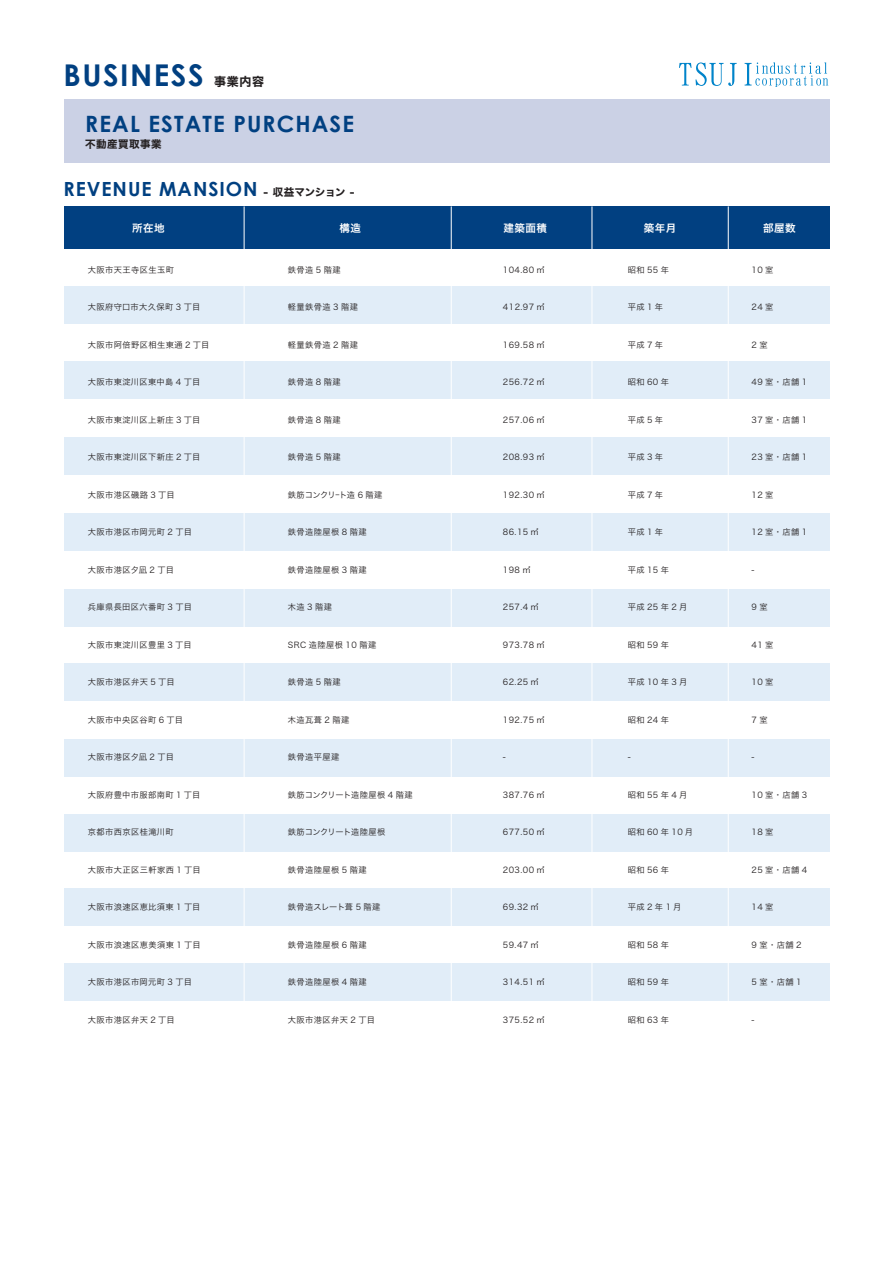
<style>
.page{position:relative;width:893px;height:1263px;background:#fff}
.page>*{position:absolute;margin:0;border:0;box-sizing:border-box;transform-origin:0 0}
.t1{font:700 30px "Century Gothic";letter-spacing:.05em;color:#014081}
.t2{font:700 22.5px "Century Gothic";letter-spacing:.05em;color:#014081}
.t3{font:700 19.5px "Century Gothic";letter-spacing:.05em;color:#014081}
.t4{font:12px "Hiragino Sans W7";color:#231f20}
.t5{font:10.5px "Hiragino Sans W6";letter-spacing:.05em;color:#fff}
.t6{font:10.5px "Hiragino Sans W7";letter-spacing:.05em;color:#231f20}
.t7{font:8.25px "Hiragino Sans W3";letter-spacing:.05em;color:#231f20}
.t8{font:8.25px "Hiragino Sans W3";letter-spacing:.28em;color:#231f20}
.t9{font:8.25px "Hiragino Sans W3";letter-spacing:-.03em;color:#231f20}
.t10{font:8.25px "Hiragino Sans W3";letter-spacing:-.045em;color:#231f20}
.t11{font:8.25px "Hiragino Sans W3";letter-spacing:-.04em;color:#231f20}
.t12{font:8.25px "Hiragino Sans W3";letter-spacing:-.005em;color:#231f20}
.t13{font:8.25px "Hiragino Sans W3";letter-spacing:.265em;color:#231f20}
.s1{font-family:"Hiragino Sans W7";font-weight:400;font-size:10.5px;color:#231f20}
</style>
<div class="page">
<div style="left:64px;top:99px;width:765px;height:63px;background:#cbd1e5"></div>
<svg style="left:679px;top:62px;width:58px;height:24px"></svg>
<svg style="left:745px;top:62px;width:83px;height:25px"></svg>
<div style="left:64px;top:206px;width:765px;height:43px;background:#014081"></div>
<div style="left:64px;top:286px;width:765px;height:37px;background:#e1edf8"></div>
<div style="left:64px;top:362px;width:765px;height:37px;background:#e1edf8"></div>
<div style="left:64px;top:438px;width:765px;height:37px;background:#e1edf8"></div>
<div style="left:64px;top:513px;width:765px;height:37px;background:#e1edf8"></div>
<div style="left:64px;top:589px;width:765px;height:37px;background:#e1edf8"></div>
<div style="left:64px;top:664px;width:765px;height:37px;background:#e1edf8"></div>
<div style="left:64px;top:739px;width:765px;height:37px;background:#e1edf8"></div>
<div style="left:64px;top:814px;width:765px;height:37px;background:#e1edf8"></div>
<div style="left:64px;top:889px;width:765px;height:37px;background:#e1edf8"></div>
<div style="left:64px;top:964px;width:765px;height:37px;background:#e1edf8"></div>
<hr style="left:244px;top:206px;width:1px;height:824px;background:#fff">
<hr style="left:451px;top:206px;width:1px;height:824px;background:#fff">
<hr style="left:592px;top:206px;width:1px;height:824px;background:#fff">
<hr style="left:728px;top:206px;width:1px;height:824px;background:#fff">
<h1 class="t1" style="left:64px;top:52px;width:142px">BUSINESS</h1>
<h3 class="t4" style="left:214px;top:72px;width:51px">事業内容</h3>
<h2 class="t2" style="left:85px;top:107px;width:270px">REAL ESTATE PURCHASE</h2>
<p class="t6" style="left:85px;top:136px;width:78px">不動産買取事業</p>
<h3 class="t3" style="left:64px;top:174px;width:292px">REVENUE MANSION <span class="s1">- 収益マンション -</span></h3>
<p class="t5" style="left:132px;top:218px;width:34px">所在地</p>
<p class="t5" style="left:339px;top:218px;width:23px">構造</p>
<p class="t5" style="left:503px;top:218px;width:45px">建築面積</p>
<p class="t5" style="left:644px;top:218px;width:34px">築年月</p>
<p class="t5" style="left:763px;top:218px;width:34px">部屋数</p>
<p class="t7" style="left:88px;top:262px;width:88px">大阪市天王寺区生玉町</p>
<p class="t7" style="left:88px;top:300px;width:114px">大阪府守口市大久保町 3 丁目</p>
<p class="t7" style="left:88px;top:337px;width:123px">大阪市阿倍野区相生東通 2 丁目</p>
<p class="t7" style="left:88px;top:375px;width:114px">大阪市東淀川区東中島 4 丁目</p>
<p class="t7" style="left:88px;top:412px;width:114px">大阪市東淀川区上新庄 3 丁目</p>
<p class="t7" style="left:88px;top:450px;width:114px">大阪市東淀川区下新庄 2 丁目</p>
<p class="t7" style="left:88px;top:487px;width:89px">大阪市港区磯路 3 丁目</p>
<p class="t7" style="left:88px;top:525px;width:106px">大阪市港区市岡元町 2 丁目</p>
<p class="t7" style="left:88px;top:562px;width:88px">大阪市港区夕凪 2 丁目</p>
<p class="t7" style="left:88px;top:600px;width:106px">兵庫県長田区六番町 3 丁目</p>
<p class="t7" style="left:88px;top:637px;width:106px">大阪市東淀川区豊里 3 丁目</p>
<p class="t7" style="left:88px;top:675px;width:89px">大阪市港区弁天 5 丁目</p>
<p class="t7" style="left:88px;top:712px;width:97px">大阪市中央区谷町 6 丁目</p>
<p class="t7" style="left:88px;top:750px;width:88px">大阪市港区夕凪 2 丁目</p>
<p class="t7" style="left:88px;top:787px;width:114px">大阪府豊中市服部南町 1 丁目</p>
<p class="t7" style="left:88px;top:825px;width:87px">京都市西京区桂滝川町</p>
<p class="t7" style="left:88px;top:862px;width:115px">大阪市大正区三軒家西 1 丁目</p>
<p class="t7" style="left:88px;top:900px;width:114px">大阪市浪速区恵比須東 1 丁目</p>
<p class="t7" style="left:88px;top:937px;width:115px">大阪市浪速区恵美須東 1 丁目</p>
<p class="t7" style="left:88px;top:975px;width:106px">大阪市港区市岡元町 3 丁目</p>
<p class="t7" style="left:88px;top:1012px;width:89px">大阪市港区弁天 2 丁目</p>
<p class="t7" style="left:751px;top:262px;width:23px">10 室</p>
<p class="t7" style="left:751px;top:300px;width:24px">24 室</p>
<p class="t7" style="left:751px;top:337px;width:18px">2 室</p>
<p class="t7" style="left:751px;top:375px;width:57px">49 室・店舗 1</p>
<p class="t7" style="left:751px;top:412px;width:57px">37 室・店舗 1</p>
<p class="t7" style="left:751px;top:450px;width:57px">23 室・店舗 1</p>
<p class="t7" style="left:751px;top:487px;width:23px">12 室</p>
<p class="t7" style="left:751px;top:524px;width:57px">12 室・店舗 1</p>
<p class="t7" style="left:751px;top:562px;width:4px">-</p>
<p class="t7" style="left:751px;top:599px;width:18px">9 室</p>
<p class="t7" style="left:751px;top:637px;width:24px">41 室</p>
<p class="t7" style="left:751px;top:674px;width:23px">10 室</p>
<p class="t7" style="left:751px;top:712px;width:18px">7 室</p>
<p class="t7" style="left:751px;top:749px;width:4px">-</p>
<p class="t7" style="left:751px;top:787px;width:57px">10 室・店舗 3</p>
<p class="t7" style="left:751px;top:824px;width:23px">18 室</p>
<p class="t7" style="left:751px;top:862px;width:57px">25 室・店舗 4</p>
<p class="t7" style="left:751px;top:899px;width:24px">14 室</p>
<p class="t7" style="left:751px;top:937px;width:52px">9 室・店舗 2</p>
<p class="t7" style="left:751px;top:974px;width:52px">5 室・店舗 1</p>
<p class="t7" style="left:751px;top:1012px;width:4px">-</p>
<p class="t7" style="left:628px;top:262px;width:43px">昭和 55 年</p>
<p class="t7" style="left:628px;top:300px;width:37px">平成1年</p>
<p class="t7" style="left:628px;top:337px;width:37px">平成7年</p>
<p class="t7" style="left:628px;top:375px;width:43px">昭和 60 年</p>
<p class="t7" style="left:628px;top:412px;width:37px">平成5年</p>
<p class="t7" style="left:628px;top:450px;width:37px">平成3年</p>
<p class="t7" style="left:628px;top:487px;width:37px">平成7年</p>
<p class="t7" style="left:628px;top:525px;width:37px">平成1年</p>
<p class="t7" style="left:628px;top:562px;width:43px">平成 15 年</p>
<p class="t8" style="left:628px;top:600px;width:61px">平成25年2月</p>
<p class="t7" style="left:628px;top:637px;width:43px">昭和 59 年</p>
<p class="t8" style="left:628px;top:675px;width:61px">平成10年3月</p>
<p class="t7" style="left:628px;top:712px;width:43px">昭和 24 年</p>
<p class="t7" style="left:628px;top:750px;width:4px">-</p>
<p class="t8" style="left:628px;top:787px;width:61px">昭和55年4月</p>
<p class="t13" style="left:628px;top:825px;width:67px">昭和60年10月</p>
<p class="t7" style="left:628px;top:862px;width:43px">昭和 56 年</p>
<p class="t7" style="left:628px;top:900px;width:55px">平成2年1月</p>
<p class="t7" style="left:628px;top:937px;width:43px">昭和 58 年</p>
<p class="t7" style="left:628px;top:975px;width:43px">昭和 59 年</p>
<p class="t7" style="left:628px;top:1012px;width:43px">昭和 63 年</p>
<p class="t7" style="left:503px;top:262px;width:43px">104.80 ㎡</p>
<p class="t7" style="left:503px;top:300px;width:43px">412.97 ㎡</p>
<p class="t7" style="left:503px;top:337px;width:43px">169.58 ㎡</p>
<p class="t7" style="left:503px;top:375px;width:43px">256.72 ㎡</p>
<p class="t7" style="left:503px;top:412px;width:43px">257.06 ㎡</p>
<p class="t7" style="left:503px;top:450px;width:43px">208.93 ㎡</p>
<p class="t7" style="left:503px;top:487px;width:43px">192.30 ㎡</p>
<p class="t7" style="left:503px;top:525px;width:37px">86.15 ㎡</p>
<p class="t7" style="left:503px;top:562px;width:29px">198 ㎡</p>
<p class="t7" style="left:503px;top:600px;width:37px">257.4 ㎡</p>
<p class="t7" style="left:503px;top:637px;width:43px">973.78 ㎡</p>
<p class="t7" style="left:503px;top:675px;width:37px">62.25 ㎡</p>
<p class="t7" style="left:503px;top:712px;width:43px">192.75 ㎡</p>
<p class="t7" style="left:503px;top:750px;width:4px">-</p>
<p class="t7" style="left:503px;top:787px;width:43px">387.76 ㎡</p>
<p class="t7" style="left:503px;top:825px;width:43px">677.50 ㎡</p>
<p class="t7" style="left:503px;top:862px;width:43px">203.00 ㎡</p>
<p class="t7" style="left:503px;top:900px;width:37px">69.32 ㎡</p>
<p class="t7" style="left:503px;top:937px;width:37px">59.47 ㎡</p>
<p class="t7" style="left:503px;top:975px;width:43px">314.51 ㎡</p>
<p class="t7" style="left:503px;top:1012px;width:43px">375.52 ㎡</p>
<p class="t7" style="left:288px;top:262px;width:54px">鉄骨造 5 階建</p>
<p class="t7" style="left:288px;top:300px;width:72px">軽量鉄骨造 3 階建</p>
<p class="t7" style="left:288px;top:337px;width:72px">軽量鉄骨造 2 階建</p>
<p class="t7" style="left:288px;top:375px;width:54px">鉄骨造 8 階建</p>
<p class="t7" style="left:288px;top:412px;width:54px">鉄骨造 8 階建</p>
<p class="t7" style="left:288px;top:450px;width:54px">鉄骨造 5 階建</p>
<p class="t10" style="left:288px;top:487px;width:96px">鉄筋コンクリｰト造 6 階建</p>
<p class="t7" style="left:288px;top:525px;width:80px">鉄骨造陸屋根 8 階建</p>
<p class="t7" style="left:288px;top:562px;width:80px">鉄骨造陸屋根 3 階建</p>
<p class="t7" style="left:288px;top:600px;width:46px">木造 3 階建</p>
<p class="t7" style="left:288px;top:637px;width:90px">SRC 造陸屋根 10 階建</p>
<p class="t7" style="left:288px;top:675px;width:54px">鉄骨造 5 階建</p>
<p class="t7" style="left:288px;top:712px;width:63px">木造瓦葺 2 階建</p>
<p class="t7" style="left:288px;top:750px;width:53px">鉄骨造平屋建</p>
<p class="t9" style="left:288px;top:787px;width:126px">鉄筋コンクリート造陸屋根 4 階建</p>
<p class="t11" style="left:288px;top:825px;width:99px">鉄筋コンクリート造陸屋根</p>
<p class="t7" style="left:288px;top:862px;width:80px">鉄骨造陸屋根 5 階建</p>
<p class="t12" style="left:288px;top:900px;width:94px">鉄骨造スレート葺 5 階建</p>
<p class="t7" style="left:288px;top:937px;width:80px">鉄骨造陸屋根 6 階建</p>
<p class="t7" style="left:288px;top:975px;width:80px">鉄骨造陸屋根 4 階建</p>
<p class="t7" style="left:288px;top:1012px;width:89px">大阪市港区弁天 2 丁目</p>
</div>
